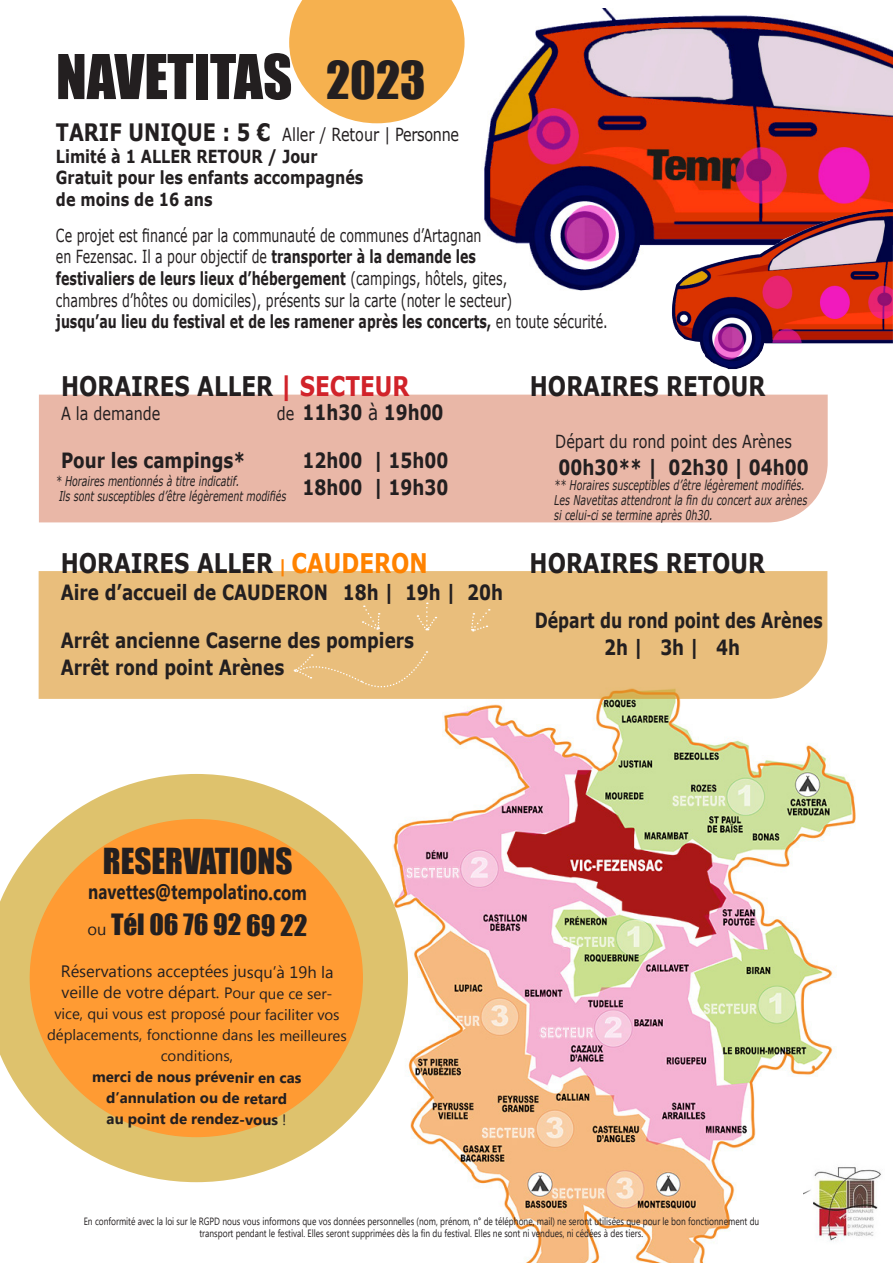
<style>
.page{position:relative;width:893px;height:1263px;background:#fff}
.page>*{position:absolute;margin:0;border:0;box-sizing:border-box;transform-origin:0 0}
.t1{font:57px "Impact";color:#231f20}
.t2{font:33px "Impact";letter-spacing:-.005em;color:#231f20}
.t3{font:700 27px "Verdana";color:#231f20;scale:.8 1}
.t4{font:27px "Impact";letter-spacing:-.005em;color:#231f20}
.t5{font:700 21px "Verdana";color:#231f20;scale:.8 1}
.t6{font:700 21px "Verdana";color:#231f20;scale:.75 1}
.t7{font:700 21px "Microsoft New Tai Lue";letter-spacing:-.005em;color:#231f20;scale:.8 1}
.t8{font:18px "Verdana";color:#231f20;scale:.7 1}
.t9{font:700 18px "Verdana";color:#231f20;scale:.7 1}
.t10{font:18px "Verdana";color:#231f20;scale:.8 1}
.t11{font:700 18px "Verdana";color:#231f20;scale:.8 1}
.t12{font:16.5px/20.9px "Microsoft New Tai Lue";letter-spacing:-.005em;color:#231f20}
.t13{font:15px/21px "Microsoft New Tai Lue";letter-spacing:-.005em;color:#231f20;text-align:center}
.t14{font:700 15px "Microsoft New Tai Lue";letter-spacing:-.005em;color:#231f20}
.t15{font:italic 13.5px/15px "Verdana";color:#231f20;scale:.7 1}
.t16{font:10.5px/12.6px "Segoe UI";color:#231f20;text-align:center;scale:.8 1}
.s1{font-size:48px}
.s2{font-weight:700;font-size:24px}
.s3{font-weight:700}
.s4{font-weight:400}
.s5{color:#d1232a}
.s6{font-weight:400;font-size:18px}
.s7{font-size:18px;color:#ff8200}
.s8{color:#ff8200}
.s9{font-family:"Microsoft New Tai Lue";font-size:16.5px}
.s10{font-size:15px}
</style>
<div class="page">
<img style="left:408px;top:699px;width:448px;height:564px">
<svg style="left:289px;top:0;width:176px;height:123px"></svg>
<img style="left:484px;top:8px;width:409px;height:283px">
<svg style="left:0;top:774px;width:408px;height:408px"></svg>
<img style="left:804px;top:1158px;width:77px;height:91px">
<div style="left:39px;top:395px;width:789px;height:127px;background:#e9b7a7"></div>
<div style="left:39px;top:571px;width:788px;height:128px;background:#e9be7c"></div>
<img style="left:670px;top:209px;width:223px;height:161px">
<svg style="left:417px;top:603px;width:19px;height:27px"></svg>
<div style="left:294px;top:651px;width:133px;height:48px;background:#e9be7c"></div>
<svg style="left:363px;top:605px;width:17px;height:25px"></svg>
<svg style="left:470px;top:609px;width:20px;height:23px"></svg>
<p class="t1" style="left:56px;top:32px;width:371px">NAVETITAS <span class="s1">2023</span></p>
<p class="t10" style="left:56px;top:122px;width:506px"><span class="s2">TARIF UNIQUE : 5 €</span> Aller / Retour | Personne</p>
<p class="t11" style="left:56px;top:143px;width:329px">Limité à 1 ALLER RETOUR / Jour</p>
<p class="t11" style="left:56px;top:165px;width:386px">Gratuit pour les enfants accompagnés</p>
<p class="t11" style="left:56px;top:187px;width:197px">de moins de 16 ans</p>
<p class="t8" style="left:56px;top:223px;width:609px">Ce projet est financé par la communauté de communes d’Artagnan</p>
<p class="t8" style="left:56px;top:245px;width:602px">en Fezensac. Il a pour objectif de <span class="s3">transporter à la demande les</span></p>
<p class="t9" style="left:56px;top:266px;width:646px">festivaliers de leurs lieux d’hébergement <span class="s4">(campings, hôtels, gites,</span></p>
<p class="t8" style="left:56px;top:288px;width:653px">chambres d’hôtes ou domiciles), présents sur la carte (noter le secteur)</p>
<p class="t9" style="left:56px;top:309px;width:790px">jusqu’au lieu du festival et de les ramener après les concerts, <span class="s4">en toute sécurité.</span></p>
<p class="t3" style="left:61px;top:367px;width:437px">HORAIRES ALLER <span class="s5">| SECTEUR</span></p>
<p class="t10" style="left:61px;top:401px;width:126px">A la demande</p>
<p class="t5" style="left:277px;top:398px;width:210px"><span class="s6">de</span> 11h30 <span class="s4">à</span> 19h00</p>
<p class="t5" style="left:61px;top:446px;width:232px">Pour les campings*</p>
<p class="t5" style="left:303px;top:446px;width:184px">12h00 | 15h00</p>
<p class="t5" style="left:303px;top:473px;width:184px">18h00 | 19h30</p>
<p class="t3" style="left:530px;top:367px;width:296px">HORAIRES RETOUR</p>
<p class="t10" style="left:555px;top:429px;width:297px">Départ du rond point des Arènes</p>
<p class="t5" style="left:559px;top:452px;width:314px">00h30** | 02h30 | 04h00</p>
<p class="t15" style="left:56px;top:474px;width:264px">* Horaires mentionnés à titre indicatif.</p>
<p class="t15" style="left:59px;top:489px;width:326px">Ils sont susceptibles d’être légèrement modifiés</p>
<p class="t15" style="left:554px;top:477px;width:363px">** Horaires susceptibles d’être légèrement modifiés.<br>Les Navetitas attendront la fin du concert aux arènes si celui-ci se termine après 0h30.</p>
<p class="t3" style="left:61px;top:544px;width:460px">HORAIRES ALLER <span class="s7">|</span> <span class="s8">CAUDERON</span></p>
<p class="t5" style="left:61px;top:577px;width:554px">Aire d’accueil de CAUDERON 18h | 19h | 20h</p>
<p class="t5" style="left:61px;top:625px;width:443px">Arrêt ancienne Caserne des pompiers</p>
<p class="t5" style="left:61px;top:652px;width:281px">Arrêt rond point Arènes</p>
<p class="t3" style="left:530px;top:544px;width:296px">HORAIRES RETOUR</p>
<p class="t6" style="left:535px;top:605px;width:386px">Départ du rond point des Arènes</p>
<p class="t5" style="left:604px;top:632px;width:171px">2h | 3h | 4h</p>
<p class="t2" style="left:103px;top:835px;width:191px">RESERVATIONS</p>
<p class="t7" style="left:88px;top:880px;width:275px">navettes@tempolatino.com</p>
<p class="t4" style="left:87px;top:904px;width:221px"><span class="s9">ou</span> Tél 06 76 92 69 22</p>
<p class="t12" style="left:61px;top:962px;width:274px">Réservations acceptées jusqu’à 19h la veille de votre départ. <span class="s10">Pour que ce ser-</span></p>
<p class="t13" style="left:47px;top:1005px;width:301px">vice, qui vous est proposé pour faciliter vos déplacements, fonctionne dans les meilleures conditions,</p>
<p class="t14" style="left:92px;top:1068px;width:211px">merci de nous prévenir en cas</p>
<p class="t14" style="left:106px;top:1089px;width:182px">d’annulation ou de retard</p>
<p class="t14" style="left:107px;top:1110px;width:181px">au point de rendez-vous <span class="s4">!</span></p>
<p class="t16" style="left:84px;top:1213px;width:846px">En conformité avec la loi sur le RGPD nous vous informons que vos données personnelles (nom, prénom, n° de téléphone, mail) ne seront utilisées que pour le bon fonctionnement du transport pendant le festival. Elles seront supprimées dès la fin du festival. Elles ne sont ni vendues, ni cédées à des tiers.</p>
</div>
